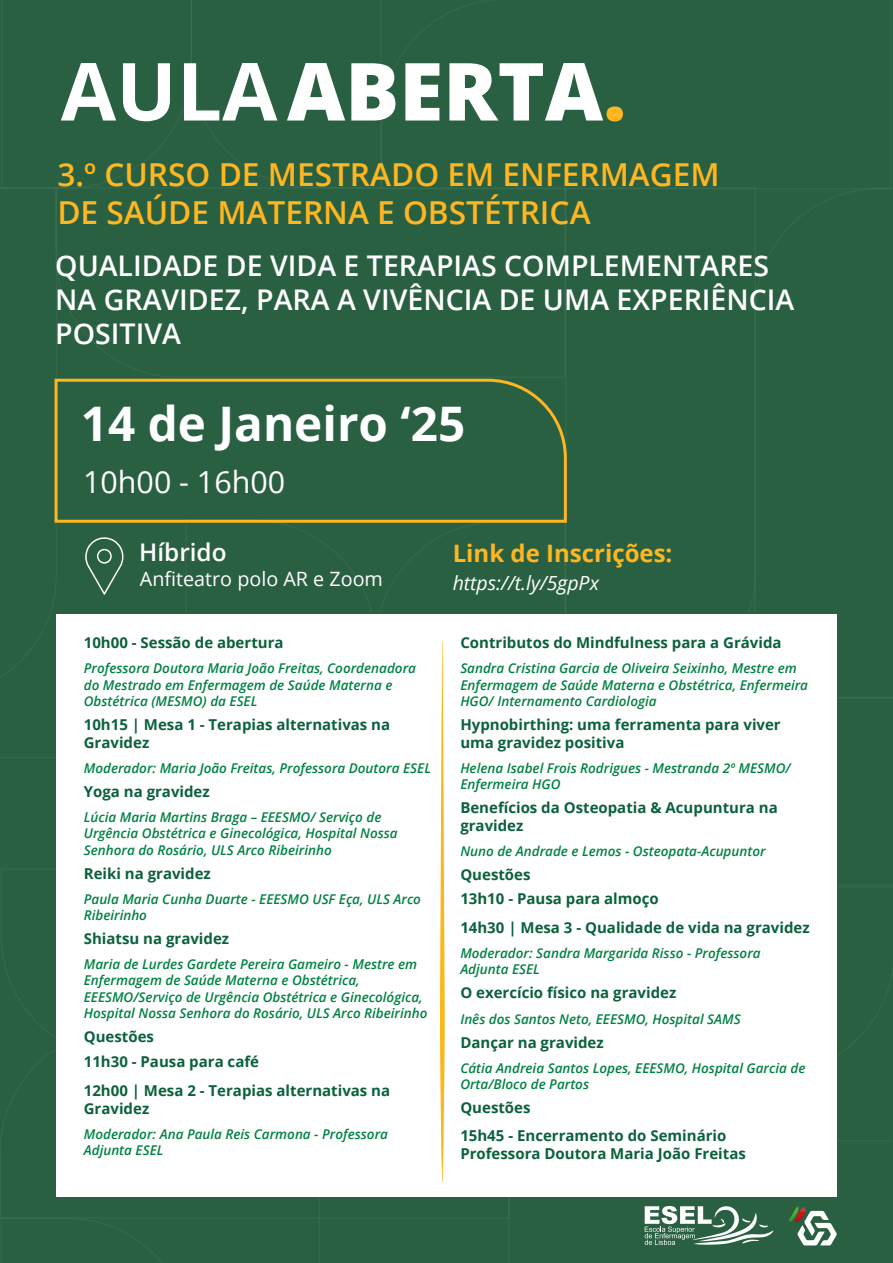
<style>
.page{position:relative;width:893px;height:1263px;background:#2a6042}
.page>*{position:absolute;margin:0;border:0;box-sizing:border-box;transform-origin:0 0}
.t1{font:800 80.25px "Open Sans";color:#fff}
.t2{font:700 47.7px "Open Sans";color:#fff}
.t3{font:600 31.65px/38px "Open Sans";color:#ffb620}
.t4{font:30.45px "Open Sans";color:#fff}
.t5{font:600 28.5px/34.2px "Open Sans";color:#fff}
.t6{font:600 24.3px "Open Sans";color:#fff}
.t7{font:700 24px "Open Sans";color:#ffb620}
.t8{font:19.8px "Open Sans";color:#fff}
.t9{font:italic 19.5px "Open Sans";color:#fff}
.t10{font:700 15px/18px "Open Sans";color:#0b613d}
.t11{font:italic 600 13.5px/16.2px "Open Sans";color:#008243}
.s1{font-weight:700}
.s2{color:#ffb620}
</style>
<div class="page">
<svg style="left:754px;top:188px;width:138px;height:403px"></svg>
<svg style="left:56px;top:1059px;width:454px;height:159px"></svg>
<svg style="left:318px;top:1196px;width:191px;height:23px"></svg>
<svg style="left:0;top:1217px;width:191px;height:2px"></svg>
<hr style="left:793px;top:1140px;width:99px;height:1px;background:#fff">
<hr style="left:0;top:757px;width:99px;height:1px;background:#fff">
<svg style="left:1px;top:0;width:381px;height:698px"></svg>
<svg style="left:376px;top:524px;width:190px;height:90px"></svg>
<svg style="left:185px;top:524px;width:191px;height:90px"></svg>
<svg style="left:53px;top:377px;width:514px;height:147px"></svg>
<div style="left:57px;top:614px;width:780px;height:582px;background:#fff"></div>
<svg style="left:645px;top:1206px;width:129px;height:39px"></svg>
<svg style="left:794px;top:1206px;width:43px;height:39px"></svg>
<svg style="left:440px;top:641px;width:5px;height:541px"></svg>
<h1 class="t1" style="left:61px;top:30px;width:567px"><span class="s1">AULA</span>ABERTA<span class="s2">.</span></h1>
<h3 class="t3" style="left:57px;top:155px;width:664px">3.º CURSO DE MESTRADO EM ENFERMAGEM<br>DE SAÚDE MATERNA E OBSTÉTRICA</h3>
<h3 class="t5" style="left:55px;top:248px;width:741px">QUALIDADE DE VIDA E TERAPIAS COMPLEMENTARES<br>NA GRAVIDEZ, PARA A VIVÊNCIA DE UMA EXPERIÊNCIA<br>POSITIVA</h3>
<h2 class="t2" style="left:81px;top:390px;width:386px">14 de Janeiro ‘25</h2>
<h3 class="t4" style="left:83px;top:461px;width:203px">10h00 - 16h00</h3>
<h3 class="t6" style="left:139px;top:535px;width:89px">Híbrido</h3>
<h3 class="t8" style="left:140px;top:566px;width:245px">Anfiteatro polo AR e Zoom</h3>
<p class="t10" style="left:84px;top:633px;width:201px">10h00 - Sessão de abertura</p>
<p class="t11" style="left:84px;top:660px;width:334px">Professora Doutora Maria João Freitas, Coordenadora do Mestrado em Enfermagem de Saúde Materna e<br>Obstétrica (MESMO) da ESEL</p>
<p class="t10" style="left:84px;top:715px;width:308px">10h15 | Mesa 1 - Terapias alternativas na<br>Gravidez</p>
<p class="t11" style="left:84px;top:760px;width:349px">Moderador: Maria João Freitas, Professora Doutora ESEL</p>
<p class="t10" style="left:84px;top:782px;width:128px">Yoga na gravidez</p>
<p class="t11" style="left:84px;top:809px;width:315px">Lúcia Maria Martins Braga – EEESMO/ Serviço de<br>Urgência Obstétrica e Ginecológica, Hospital Nossa<br>Senhora do Rosário, ULS Arco Ribeirinho</p>
<p class="t10" style="left:84px;top:864px;width:129px">Reiki na gravidez</p>
<p class="t11" style="left:84px;top:890px;width:339px">Paula Maria Cunha Duarte - EEESMO USF Eça, ULS Arco<br>Ribeirinho</p>
<p class="t10" style="left:84px;top:929px;width:147px">Shiatsu na gravidez</p>
<p class="t11" style="left:84px;top:956px;width:345px">Maria de Lurdes Gardete Pereira Gameiro - Mestre em Enfermagem de Saúde Materna e Obstétrica, EEESMO/Serviço de Urgência Obstétrica e Ginecológica, Hospital Nossa Senhora do Rosário, ULS Arco Ribeirinho</p>
<p class="t10" style="left:84px;top:1023px;width:177px;line-height:25.5px">Questões<br>11h30 - Pausa para café</p>
<p class="t10" style="left:84px;top:1081px;width:308px">12h00 | Mesa 2 - Terapias alternativas na<br>Gravidez</p>
<p class="t11" style="left:84px;top:1126px;width:306px">Moderador: Ana Paula Reis Carmona - Professora<br>Adjunta ESEL</p>
<h3 class="t7" style="left:453px;top:536px;width:221px">Link de Inscrições:</h3>
<h3 class="t9" style="left:453px;top:569px;width:148px">https://t.ly/5gpPx</h3>
<p class="t10" style="left:460px;top:633px;width:323px">Contributos do Mindfulness para a Grávida</p>
<p class="t11" style="left:460px;top:660px;width:349px">Sandra Cristina Garcia de Oliveira Seixinho, Mestre em<br>Enfermagem de Saúde Materna e Obstétrica, Enfermeira<br>HGO/ Internamento Cardiologia</p>
<p class="t10" style="left:460px;top:715px;width:322px">Hypnobirthing: uma ferramenta para viver uma gravidez positiva</p>
<p class="t11" style="left:460px;top:760px;width:332px">Helena Isabel Frois Rodrigues - Mestranda 2º MESMO/<br>Enfermeira HGO</p>
<p class="t10" style="left:460px;top:798px;width:319px">Benefícios da Osteopatia &amp; Acupuntura na gravidez</p>
<p class="t11" style="left:460px;top:843px;width:307px">Nuno de Andrade e Lemos - Osteopata-Acupuntor</p>
<p class="t10" style="left:460px;top:862px;width:200px;line-height:24px">Questões<br>13h10 - Pausa para almoço</p>
<p class="t10" style="left:460px;top:918px;width:351px">14h30 | Mesa 3 - Qualidade de vida na gravidez</p>
<p class="t11" style="left:460px;top:945px;width:302px">Moderador: Sandra Margarida Risso - Professora<br>Adjunta ESEL</p>
<p class="t10" style="left:460px;top:983px;width:218px">O exercício físico na gravidez</p>
<p class="t11" style="left:460px;top:1010px;width:282px">Inês dos Santos Neto, EEESMO, Hospital SAMS</p>
<p class="t10" style="left:460px;top:1033px;width:145px">Dançar na gravidez</p>
<p class="t11" style="left:460px;top:1059px;width:347px">Cátia Andreia Santos Lopes, EEESMO, Hospital Garcia de<br>Orta/Bloco de Partos</p>
<p class="t10" style="left:460px;top:1093px;width:268px;line-height:28.5px">Questões<br>15h45 - Encerramento do Seminário</p>
<p class="t10" style="left:460px;top:1144px;width:287px">Professora Doutora Maria João Freitas</p>
</div>
